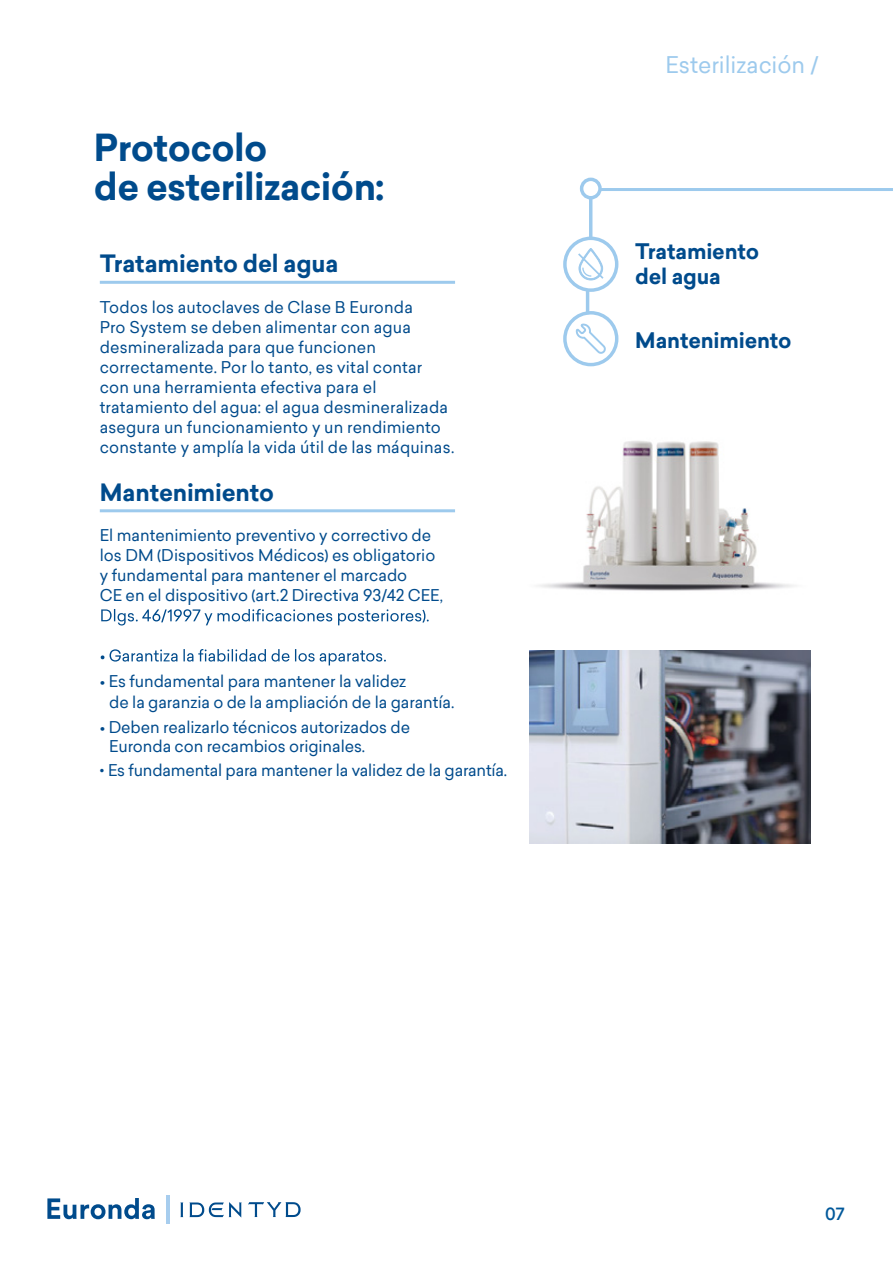
<style>
.page{position:relative;width:893px;height:1263px;background:#fff}
.page>*{position:absolute;margin:0;border:0;box-sizing:border-box;transform-origin:0 0}
.t1{font:700 36.45px/39px "Sailec";letter-spacing:-.015em;color:#004b8c}
.t2{font:700 23.4px "Sailec";letter-spacing:-.01em;color:#004b8c}
.t3{font:22.5px "Sailec";color:#9dcaed}
.t4{font:700 21px/25.2px "Sailec";letter-spacing:-.01em;color:#004b8c}
.t5{font:500 16.5px "Sailec";color:#00589a}
.t6{font:15.9px/20.1px "Sailec";color:#004b8c}
.s1{font-weight:900}
</style>
<div class="page">
<svg style="left:248px;top:1202px;width:53px;height:15px"></svg>
<svg style="left:180px;top:1202px;width:62px;height:15px"></svg>
<hr style="left:166px;top:1195px;width:3px;height:28px;background:#a7cdee">
<svg style="left:47px;top:1198px;width:108px;height:21px"></svg>
<hr style="left:586px;top:289px;width:3px;height:25px;background:#9dcaed">
<hr style="left:589px;top:197px;width:3px;height:42px;background:#9dcaed">
<div style="left:563px;top:237px;width:55px;height:55px;border:3px solid #9dcaed;border-radius:50%"></div>
<svg style="left:578px;top:248px;width:26px;height:33px"></svg>
<div style="left:563px;top:311px;width:55px;height:55px;border:3px solid #9dcaed;border-radius:50%"></div>
<svg style="left:574px;top:311px;width:33px;height:46px"></svg>
<hr style="left:581px;top:188px;width:312px;height:3px;background:#9dcaed">
<svg style="left:582px;top:179px;width:18px;height:19px"></svg>
<div style="left:580px;top:178px;width:22px;height:21px;border:3px solid #9dcaed;border-radius:50%"></div>
<svg style="left:101px;top:609px;width:328px;height:16px"></svg>
<svg style="left:101px;top:649px;width:285px;height:16px"></svg>
<hr style="left:100px;top:509px;width:355px;height:3px;background:#9dcaed">
<hr style="left:100px;top:281px;width:355px;height:3px;background:#9dcaed">
<img style="left:529px;top:650px;width:281px;height:194px">
<img style="left:538px;top:441px;width:256px;height:150px">
<h1 class="t1" style="left:94px;top:128px;width:292px">Protocolo<br>de esterilización:</h1>
<h2 class="t2" style="left:100px;top:247px;width:240px">Tratamiento del agua</h2>
<p class="t6" style="left:100px;top:296px;width:356px">Todos los autoclaves de Clase B Euronda<br>Pro System se deben alimentar con agua desmineralizada para que funcionen correctamente. Por lo tanto, es vital contar con una herramienta efectiva para el tratamiento del agua: el agua desmineralizada asegura un funcionamiento y un rendimiento constante y amplía la vida útil de las máquinas.</p>
<h2 class="t2" style="left:100px;top:476px;width:176px">Mantenimiento</h2>
<p class="t6" style="left:100px;top:525px;width:345px">El mantenimiento preventivo y correctivo de los DM (Dispositivos Médicos) es obligatorio y fundamental para mantener el marcado<br>CE en el dispositivo (art.2 Directiva 93/42 CEE,</p>
<p class="t6" style="left:109px;top:671px;width:347px;text-indent:-9px">• Es fundamental para mantener la validez<br>de la garanzia o de la ampliación de la garantía.</p>
<p class="t6" style="left:109px;top:717px;width:302px;line-height:19.4px;text-indent:-9px">• Deben realizarlo técnicos autorizados de<br>Euronda con recambios originales.</p>
<p class="t6" style="left:100px;top:760px;width:409px"><span class="s1">·</span> Es fundamental para mantener la validez de la garantía.</p>
<h3 class="t3" style="left:666px;top:49px;width:155px">Esterilización /</h3>
<h3 class="t4" style="left:635px;top:239px;width:126px">Tratamiento del agua</h3>
<h3 class="t4" style="left:635px;top:328px;width:158px">Mantenimiento</h3>
<p class="t5" style="left:825px;top:1202px;width:21px">07</p>
</div>
